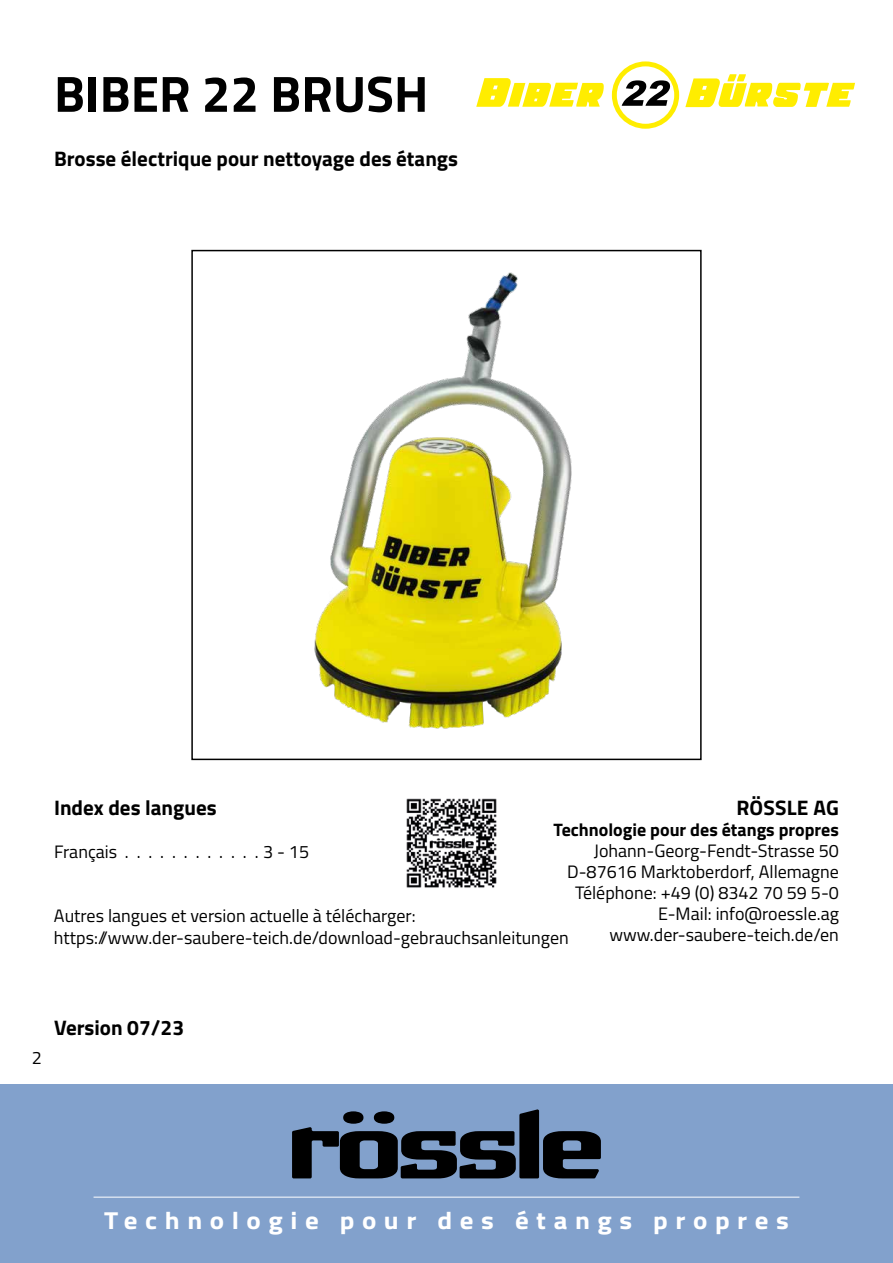
<style>
.page{position:relative;width:893px;height:1263px;background:#fff}
.page>*{position:absolute;margin:0;border:0;box-sizing:border-box;transform-origin:0 0}
.t1{font:700 51px "Titillium Web";color:#000}
.t2{font:700 24.6px "Titillium Web";letter-spacing:.28em;color:#fff;scale:1.1 1}
.t3{font:700 21px "Titillium Web";color:#000}
.t4{font:18px/21px "Titillium Web";color:#000;text-align:right}
.t5{font:700 18px "Titillium Web";color:#000}
</style>
<div class="page">
<div style="left:191px;top:250px;width:511px;height:510px;border:2px solid #000"></div>
<svg style="left:476px;top:78px;width:128px;height:29px"></svg>
<svg style="left:685px;top:74px;width:170px;height:33px"></svg>
<svg style="left:612px;top:61px;width:67px;height:68px"></svg>
<div style="left:617px;top:66px;width:57px;height:58px;background:#fff;border-radius:50%"></div>
<svg style="left:622px;top:80px;width:48px;height:26px"></svg>
<img style="left:314px;top:272px;width:258px;height:457px">
<img style="left:406px;top:798px;width:91px;height:90px">
<div style="left:0;top:1084px;width:893px;height:179px;background:#82a1cc"></div>
<hr style="left:94px;top:1197px;width:705px;height:1px;background:#fff">
<svg style="left:292px;top:1109px;width:309px;height:69px"></svg>
<h1 class="t1" style="left:54px;top:55px;width:376px">BIBER 22 BRUSH</h1>
<p class="t3" style="left:54px;top:142px;width:406px">Brosse électrique pour nettoyage des étangs</p>
<p class="t3" style="left:736px;top:791px;width:104px">RÖSSLE AG</p>
<p class="t5" style="left:553px;top:816px;width:287px">Technologie pour des étangs propres</p>
<p class="t4" style="left:567px;top:839px;width:273px">Johann-Georg-Fendt-Strasse 50<br>D-87616 Marktoberdorf, Allemagne<br>Téléphone: +49 (0) 8342 70 59 5-0<br>E-Mail: info@roessle.ag www.der-saubere-teich.de/en</p>
<p class="t3" style="left:54px;top:791px;width:164px">Index des langues</p>
<p class="t4" style="left:54px;top:840px;width:65px">Français</p>
<p class="t4" style="left:263px;top:840px;width:48px">3 - 15</p>
<p class="t4" style="left:54px;top:904px;width:516px;line-height:21.6px;text-align:left">Autres langues et version actuelle à télécharger: https://www.der-saubere-teich.de/download-gebrauchsanleitungen</p>
<p class="t4" style="left:32px;top:1046px;width:12px">2</p>
<p class="t3" style="left:54px;top:1012px;width:132px">Version 07/23</p>
<h2 class="t2" style="left:104px;top:1201px;width:624px">Technologie pour des étangs propres</h2>
</div>
